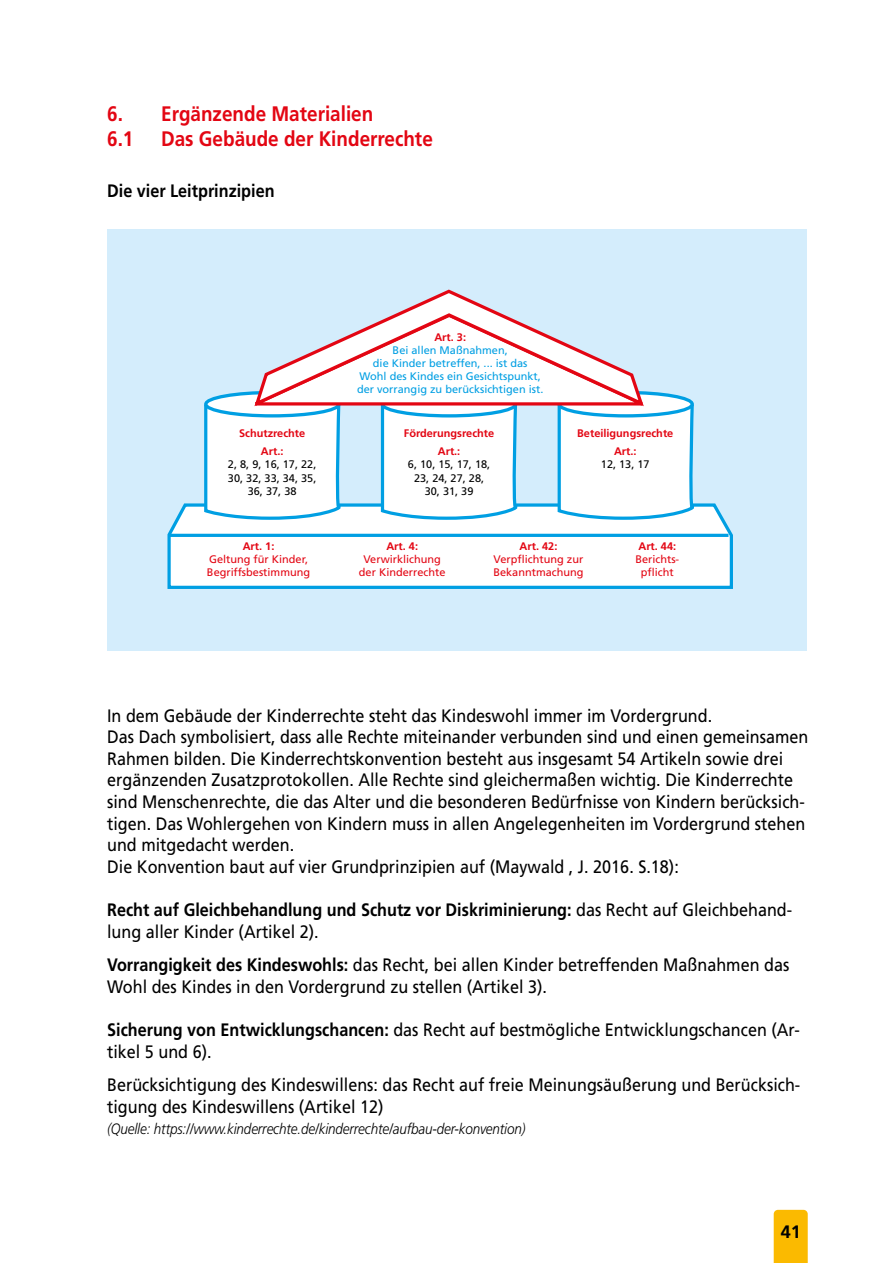
<style>
.page{position:relative;width:893px;height:1263px;background:#fff}
.page>*{position:absolute;margin:0;border:0;box-sizing:border-box;transform-origin:0 0}
.t1{font:700 21px/25.2px "Frutiger LT Pro";color:#e30613;scale:.9 1}
.t2{font:18px/21.6px "Frutiger LT Pro";color:#000;scale:.9 1}
.t3{font:700 18px/21.6px "Frutiger LT Pro";color:#000;scale:.9 1}
.t4{font:700 18px "Frutiger LT Pro";color:#000}
.t5{font:italic 300 15px "Frutiger LT Pro";letter-spacing:-.01em;color:#000;scale:.9 1}
.t6{font:10.95px/13.2px "Frutiger LT Pro";color:#e30613}
.t7{font:10.95px/13.2px "Frutiger LT Pro";color:#009fe3;text-align:center}
.t8{font:700 10.95px/18px "Frutiger LT Pro";color:#e30613;text-align:center}
.t9{font:10.95px/13.2px "Frutiger LT Pro";color:#000;text-align:center}
.s1{font-weight:400}
.s2{font-weight:700}
</style>
<div class="page">
<div style="left:107px;top:230px;width:700px;height:421px;background:#d4edfc"></div>
<svg style="left:167px;top:503px;width:566px;height:86px;background:#ecf8fc"></svg>
<hr style="left:170px;top:534px;width:558px;height:3px;background:#009fe3">
<svg style="left:203px;top:391px;width:492px;height:130px;background:#e1f3fb"></svg>
<svg style="left:253px;top:289px;width:393px;height:120px"></svg>
<div style="left:774px;top:1210px;width:34px;height:53px;background:#fbba00"></div>
<p class="t1" style="left:107px;top:101px;width:297px">6. Ergänzende Materialien<br>6.1</p>
<p class="t1" style="left:161px;top:126px;width:303px">Das Gebäude der Kinderrechte</p>
<p class="t3" style="left:107px;top:180px;width:188px">Die vier Leitprinzipien</p>
<p class="t8" style="left:239px;top:424px;width:68px">Schutzrechte<br>Art.:</p>
<p class="t9" style="left:228px;top:458px;width:90px">2, 8, 9, 16, 17, 22,<br>30, 32, 33, 34, 35,<br>36, 37, 38</p>
<p class="t8" style="left:243px;top:537px;width:33px">Art. 1:</p>
<p class="t6" style="left:207px;top:553px;width:105px">Geltung für Kinder,<br>Begriffsbestimmung</p>
<p class="t8" style="left:434px;top:328px;width:33px">Art. 3:</p>
<p class="t7" style="left:357px;top:343px;width:188px">Bei allen Maßnahmen,<br>die Kinder betreffen, ... ist das<br>Wohl des Kindes ein Gesichtspunkt, der vorrangig zu berücksichtigen ist.</p>
<p class="t8" style="left:404px;top:424px;width:92px">Förderungsrechte<br>Art.:</p>
<p class="t9" style="left:408px;top:458px;width:84px">6, 10, 15, 17, 18,<br>23, 24, 27, 28,<br>30, 31, 39</p>
<p class="t8" style="left:577px;top:424px;width:98px">Beteiligungsrechte<br>Art.:</p>
<p class="t9" style="left:601px;top:458px;width:50px">12, 13, 17</p>
<p class="t8" style="left:386px;top:537px;width:33px">Art. 4:</p>
<p class="t6" style="left:359px;top:553px;width:88px;text-align:center">Verwirklichung der Kinderrechte</p>
<p class="t8" style="left:520px;top:537px;width:39px">Art. 42:</p>
<p class="t6" style="left:493px;top:553px;width:92px">Verpflichtung zur<br>Bekanntmachung</p>
<p class="t8" style="left:638px;top:537px;width:39px">Art. 44:</p>
<p class="t6" style="left:635px;top:553px;width:45px;text-align:center">Berichts&shy;pflicht</p>
<p class="t2" style="left:107px;top:704px;width:781px">In dem Gebäude der Kinderrechte steht das Kindeswohl immer im Vordergrund.<br>Das Dach symbolisiert, dass alle Rechte miteinander verbunden sind und einen gemeinsamen Rahmen bilden. Die Kinderrechtskonvention besteht aus insgesamt 54 Artikeln sowie drei ergänzenden Zusatzprotokollen. Alle Rechte sind gleichermaßen wichtig. Die Kinderrechte sind Menschenrechte, die das Alter und die besonderen Bedürfnisse von Kindern berücksich&shy;tigen. Das Wohlergehen von Kindern muss in allen Angelegenheiten im Vordergrund stehen und mitgedacht werden.<br>Die Konvention baut auf vier Grundprinzipien auf (Maywald , J. 2016. S.18):</p>
<p class="t3" style="left:107px;top:899px;width:763px">Recht auf Gleichbehandlung und Schutz vor Diskriminierung: <span class="s1">das Recht auf Gleichbehand&shy;lung aller Kinder (Artikel 2).</span></p>
<p class="t2" style="left:107px;top:954px;width:759px"><span class="s2">Vorrangigkeit des Kindeswohls:</span> das Recht, bei allen Kinder betreffenden Maßnahmen das<br>Wohl des Kindes in den Vordergrund zu stellen (Artikel 3).</p>
<p class="t2" style="left:107px;top:1019px;width:771px"><span class="s2">Sicherung von Entwicklungschancen:</span> das Recht auf bestmögliche Entwicklungschancen (Ar&shy;tikel 5 und 6).</p>
<p class="t2" style="left:107px;top:1074px;width:772px">Berücksichtigung des Kindeswillens: das Recht auf freie Meinungsäußerung und Berücksich&shy;tigung des Kindeswillens (Artikel 12)</p>
<p class="t5" style="left:107px;top:1120px;width:466px">(Quelle: https://www.kinderrechte.de/kinderrechte/aufbau-der-konvention)</p>
<p class="t4" style="left:781px;top:1221px;width:22px">41</p>
</div>
